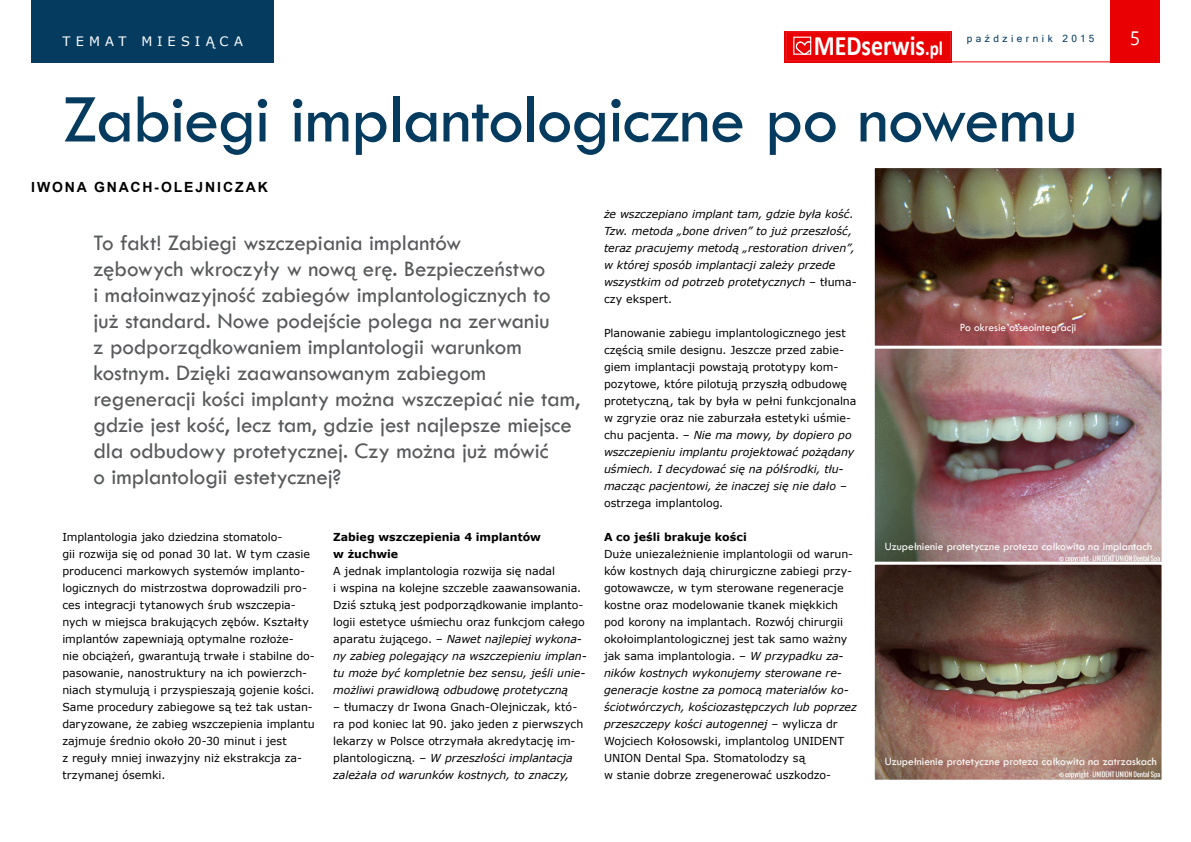
<style>
.page{position:relative;width:1191px;height:842px;background:#fff}
.page>*{position:absolute;margin:0;border:0;box-sizing:border-box;transform-origin:0 0}
.t1{font:71px "Tw Cen";letter-spacing:-.015em;color:#053b5f}
.t2{font:700 28.3px "Calibri";color:#fff;scale:.85 1}
.t3{font:23px/26px "Tw Cen";letter-spacing:-.005em;color:#58595b}
.t4{font:19.4px "Segoe UI";color:#fff}
.t5{font:700 14px "Arial";letter-spacing:.135em;color:#000}
.t6{font:13px "MS Reference Sans Serif";letter-spacing:.395em;color:#fff}
.t7{font:11.5px "Tw Cen";color:#fff}
.t8{font:11px/17px "MS Reference Sans Serif";letter-spacing:-.005em;color:#000}
.t9{font:italic 11px/17px "MS Reference Sans Serif";letter-spacing:-.005em;color:#000}
.t10{font:700 11px/17px "MS Reference Sans Serif";color:#000}
.t11{font:10px "Microsoft Sans Serif";letter-spacing:.35em;color:#053b5f}
.s1{font-size:20.2px}
.s2{font-style:italic}
.s3{font-style:normal}
</style>
<div class="page">
<div style="left:784px;top:31px;width:167px;height:31px;background:#e9060a"></div>
<div style="left:786px;top:32px;width:164px;height:29px;background:#e90003"></div>
<div style="left:786px;top:32px;width:164px;height:29px;border:1px solid #ed1d24"></div>
<div style="left:793px;top:37px;width:18px;height:18px;border:1px solid #fff"></div>
<svg style="left:795px;top:41px;width:17px;height:14px"></svg>
<div style="left:1110px;top:0;width:49px;height:62px;background:#e90003"></div>
<hr style="left:950px;top:61px;width:160px;height:1px;background:#e90003">
<div style="left:31px;top:0;width:243px;height:62px;background:#053b5f"></div>
<img style="left:874px;top:168px;width:288px;height:176px">
<img style="left:874px;top:344px;width:288px;height:216px">
<img style="left:874px;top:560px;width:288px;height:220px">
<p class="t6" style="left:62px;top:33px;width:182px">TEMAT MIESIĄCA</p>
<h3 class="t4" style="left:1129px;top:23px;width:12px">5</h3>
<p class="t11" style="left:966px;top:32px;width:129px">październik 2015</p>
<h2 class="t2" style="left:813px;top:27px;width:154px">MEDserwis<span class="s1">.pl</span></h2>
<h1 class="t1" style="left:62px;top:76px;width:1016px">Zabiegi implantologiczne po nowemu</h1>
<p class="t5" style="left:31px;top:177px;width:238px">IWONA GNACH-OLEJNICZAK</p>
<p class="t3" style="left:94px;top:230px;width:488px">To fakt! Zabiegi wszczepiania implantów<br>zębowych wkroczyły w nową erę. Bezpieczeństwo<br>i małoinwazyjność zabiegów implantologicznych to już standard. Nowe podejście polega na zerwaniu<br>z podporządkowaniem implantologii warunkom kostnym. Dzięki zaawansowanym zabiegom regeneracji kości implanty można wszczepiać nie tam, gdzie jest kość, lecz tam, gdzie jest najlepsze miejsce dla odbudowy protetycznej. Czy można już mówić<br>o implantologii estetycznej?</p>
<p class="t8" style="left:62px;top:528px;width:254px">Implantologia jako dziedzina stomatolo-<br>gii rozwija się od ponad 30 lat. W tym czasie producenci markowych systemów implanto&shy;logicznych do mistrzostwa doprowadzili pro&shy;ces integracji tytanowych śrub wszczepia&shy;nych w miejsca brakujących zębów. Kształty implantów zapewniają optymalne rozłoże-<br>nie obciążeń, gwarantują trwałe i stabilne do&shy;pasowanie, nanostruktury na ich powierzch&shy;niach stymulują i przyspieszają gojenie kości.<br>Same procedury zabiegowe są też tak ustan&shy;daryzowane, że zabieg wszczepienia implantu zajmuje średnio około 20-30 minut i jest<br>z reguły mniej inwazyjny niż ekstrakcja za&shy;trzymanej ósemki.</p>
<p class="t10" style="left:333px;top:528px;width:209px">Zabieg wszczepienia 4 implantów w żuchwie</p>
<p class="t8" style="left:333px;top:562px;width:255px">A jednak implantologia rozwija się nadal<br>i wspina na kolejne szczeble zaawansowania.<br>Dziś sztuką jest podporządkowanie implanto&shy;logii estetyce uśmiechu oraz funkcjom całego aparatu żującego. – <span class="s2">Nawet najlepiej wykona&shy;ny zabieg polegający na wszczepieniu implan&shy;tu może być kompletnie bez sensu, jeśli unie&shy;możliwi prawidłową odbudowę protetyczną</span></p>
<p class="t8" style="left:333px;top:698px;width:252px">– tłumaczy dr Iwona Gnach-Olejniczak, któ&shy;ra pod koniec lat 90. jako jeden z pierwszych lekarzy w Polsce otrzymała akredytację im&shy;plantologiczną. – <span class="s2">W przeszłości implantacja zależała od warunków kostnych, to znaczy,</span></p>
<p class="t9" style="left:604px;top:205px;width:254px">że wszczepiano implant tam, gdzie była kość.<br>Tzw. metoda „bone driven” to już przeszłość, teraz pracujemy metodą „restoration driven”, w której sposób implantacji zależy przede wszystkim od potrzeb protetycznych <span class="s3">– tłuma&shy;czy ekspert.</span></p>
<p class="t8" style="left:604px;top:324px;width:254px">Planowanie zabiegu implantologicznego jest częścią smile designu. Jeszcze przed zabie&shy;giem implantacji powstają prototypy kom&shy;pozytowe, które pilotują przyszłą odbudowę protetyczną, tak by była w pełni funkcjonalna w zgryzie oraz nie zaburzała estetyki uśmie&shy;chu pacjenta. – <span class="s2">Nie ma mowy, by dopiero po wszczepieniu implantu projektować pożądany uśmiech. I decydować się na półśrodki, tłu&shy;macząc pacjentowi, że inaczej się nie dało</span> – ostrzega implantolog.</p>
<p class="t10" style="left:604px;top:528px;width:144px">A co jeśli brakuje kości</p>
<p class="t8" style="left:604px;top:545px;width:254px">Duże uniezależnienie implantologii od warun&shy;ków kostnych dają chirurgiczne zabiegi przy&shy;gotowawcze, w tym sterowane regeneracje kostne oraz modelowanie tkanek miękkich pod korony na implantach. Rozwój chirurgii okołoimplantologicznej jest tak samo ważny jak sama implantologia. – <span class="s2">W przypadku za&shy;ników kostnych wykonujemy sterowane re&shy;generacje kostne za pomocą materiałów ko&shy;ściotwórczych, kościozastępczych lub poprzez przeszczepy kości autogennej</span> – wylicza dr Wojciech Kołosowski, implantolog UNIDENT UNION Dental Spa. Stomatolodzy są<br>w stanie dobrze zregenerować uszkodzo-</p>
<p class="t7" style="left:960px;top:321px;width:118px">Po okresie osseointegracji</p>
<p class="t7" style="left:885px;top:539px;width:269px">Uzupełnienie protetyczne proteza całkowita na implantach</p>
<p class="t7" style="left:885px;top:754px;width:273px">Uzupełnienie protetyczne proteza całkowita na zatrzaskach</p>
</div>
